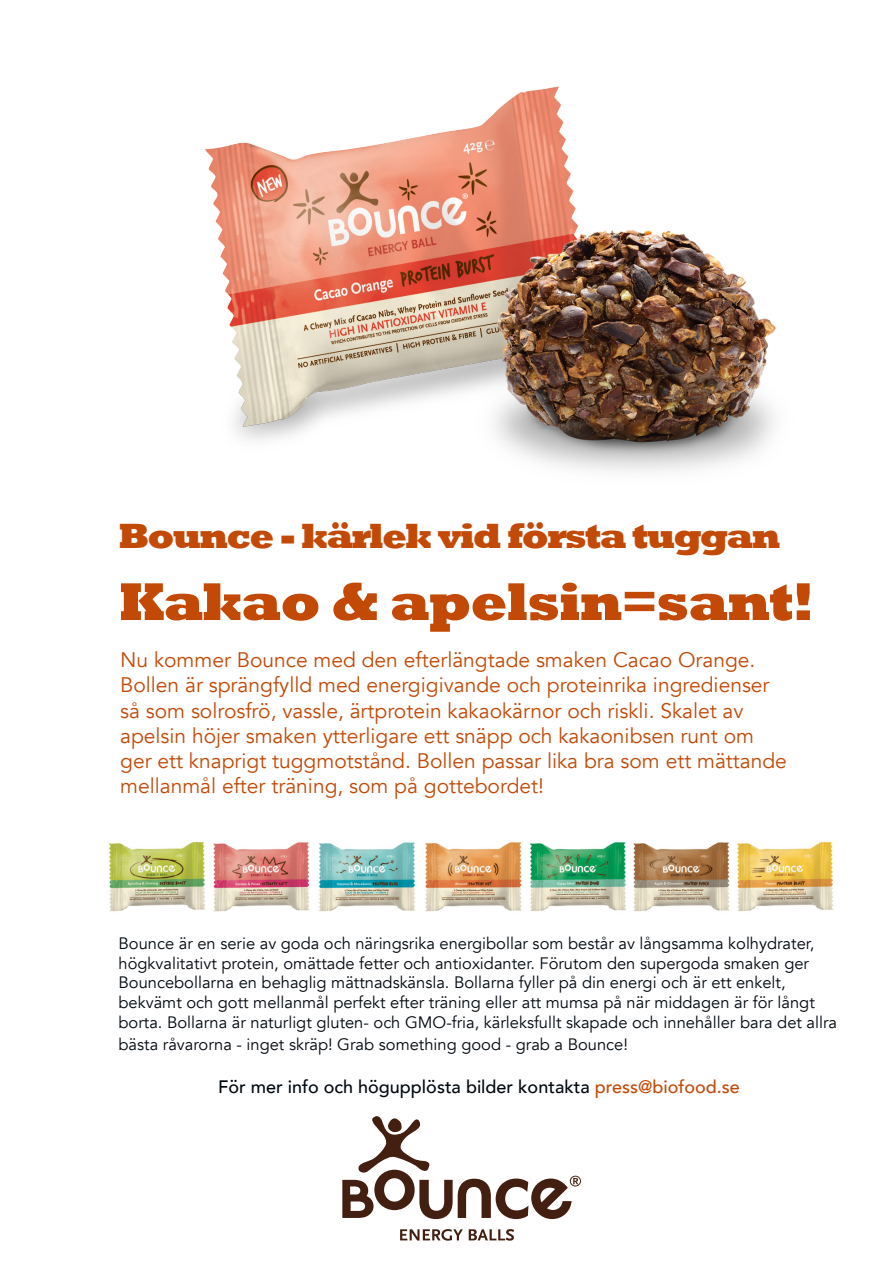
<style>
.page{position:relative;width:893px;height:1263px;background:#fff}
.page>*{position:absolute;margin:0;border:0;box-sizing:border-box;transform-origin:0 0}
.t1{font:800 54px "Rockwell";letter-spacing:-.025em;color:#c34907}
.t2{font:800 36px "Rockwell";letter-spacing:-.05em;color:#c34907}
.t3{font:21px/25.2px "Avenir";color:#c34907}
.t4{font:500 18px "Avenir";color:#00080f}
.t5{font:16.5px/19.8px "Avenir";color:#00080f}
.s1{color:#c34907}
</style>
<div class="page">
<svg style="left:342px;top:1116px;width:239px;height:103px"></svg>
<svg style="left:400px;top:1229px;width:63px;height:12px"></svg>
<svg style="left:469px;top:1229px;width:45px;height:12px"></svg>
<img style="left:205px;top:86px;width:571px;height:386px">
<img style="left:108px;top:841px;width:726px;height:71px">
<h2 class="t2" style="left:119px;top:515px;width:663px">Bounce - kärlek vid första tuggan</h2>
<h1 class="t1" style="left:119px;top:571px;width:697px">Kakao &amp; apelsin=sant!</h1>
<p class="t3" style="left:120px;top:648px;width:668px">Nu kommer Bounce med den efterlängtade smaken Cacao Orange.<br>Bollen är sprängfylld med energigivande och proteinrika ingredienser så som solrosfrö, vassle, ärtprotein kakaokärnor och riskli. Skalet av apelsin höjer smaken ytterligare ett snäpp och kakaonibsen runt om ger ett knaprigt tuggmotstånd. Bollen passar lika bra som ett mättande mellanmål efter träning, som på gottebordet!</p>
<p class="t5" style="left:119px;top:933px;width:720px">Bounce är en serie av goda och näringsrika energibollar som består av långsamma kolhydrater, högkvalitativt protein, omättade fetter och antioxidanter. Förutom den supergoda smaken ger Bouncebollarna en behaglig mättnadskänsla. Bollarna fyller på din energi och är ett enkelt, bekvämt och gott mellanmål perfekt efter träning eller att mumsa på när middagen är för långt borta. Bollarna är naturligt gluten- och GMO-fria, kärleksfullt skapade och innehåller bara det allra</p>
<p class="t5" style="left:119px;top:1034px;width:511px">bästa råvarorna - inget skräp! Grab something good - grab a Bounce!</p>
<p class="t4" style="left:218px;top:1071px;width:523px">För mer info och högupplösta bilder kontakta <span class="s1">press@biofood.se</span></p>
</div>
